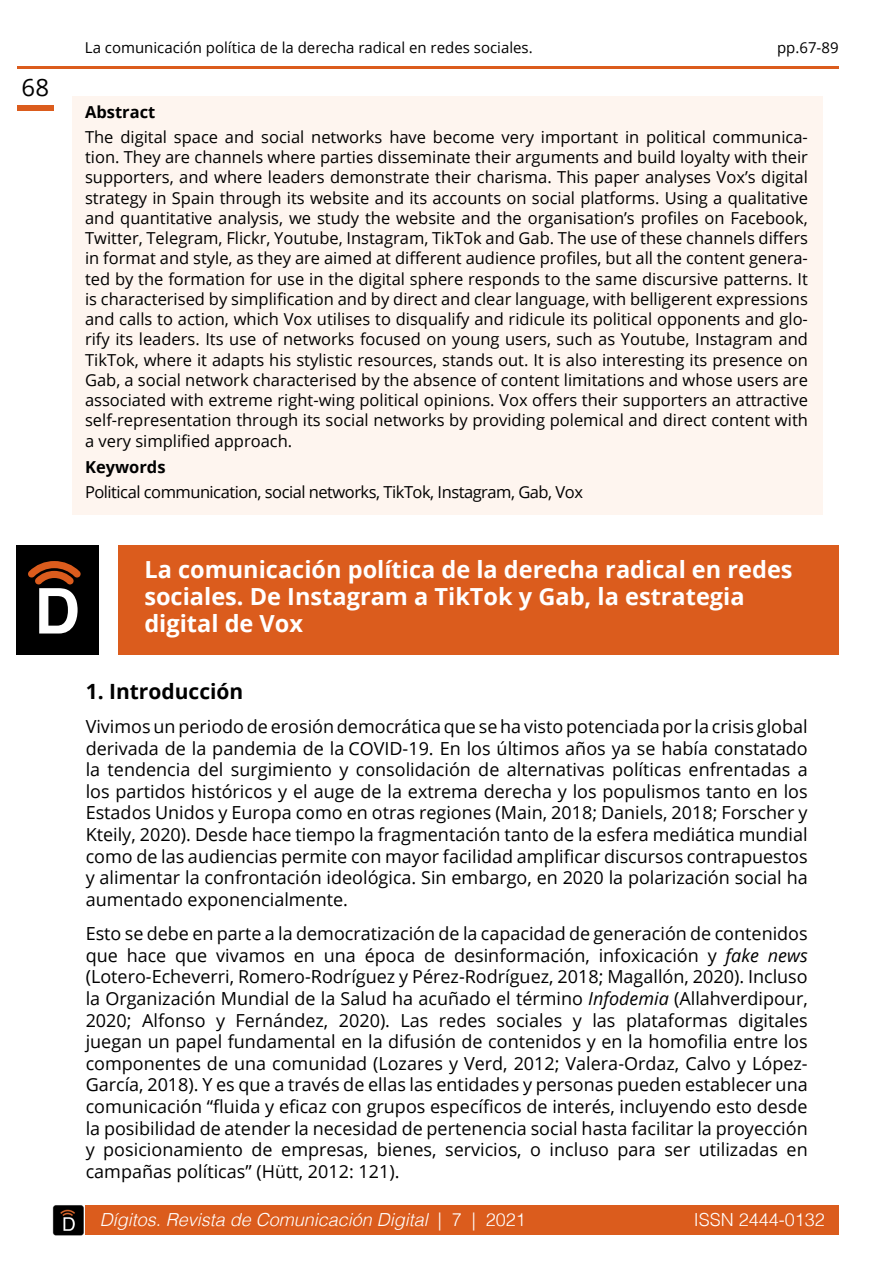
<style>
.page{position:relative;width:893px;height:1263px;background:#fff}
.page>*{position:absolute;margin:0;border:0;box-sizing:border-box;transform-origin:0 0}
.t1{font:700 63px "Helvetica";color:#fff}
.t2{font:24px "Open Sans";color:#000}
.t3{font:700 23.55px/27px "Open Sans";color:#fff}
.t4{font:700 21px "Open Sans";color:#000}
.t5{font:18px/21.6px "Open Sans";color:#000;text-align:justify}
.t6{font:italic 300 18px "Helvetica";color:#fff}
.t7{font:300 18px "Helvetica";color:#fff}
.t8{font:16.5px/20.2px "Open Sans";letter-spacing:-.03em;color:#000;text-align:justify}
.t9{font:700 16.5px "Open Sans";color:#000}
.t10{font:15px "Open Sans";color:#000}
.s1{font-style:italic}
.s2{font-style:normal}
</style>
<div class="page">
<div style="left:86px;top:1205px;width:753px;height:30px;background:#db5c1d"></div>
<img style="left:52px;top:1205px;width:34px;height:31px">
<div style="left:17px;top:106px;width:37px;height:5px;background:#db5c1d"></div>
<hr style="left:17px;top:66px;width:822px;height:2px;background:#db5c1d">
<div style="left:72px;top:96px;width:751px;height:418px;background:#fef5ef"></div>
<div style="left:118px;top:545px;width:721px;height:109px;background:#db5c1d"></div>
<div style="left:16px;top:545px;width:83px;height:109px;background:#000"></div>
<svg style="left:28px;top:561px;width:53px;height:24px"></svg>
<h2 class="t2" style="left:22px;top:78px;width:29px">68</h2>
<p class="t10" style="left:85px;top:41px;width:449px">La comunicación política de la derecha radical en redes sociales.</p>
<p class="t10" style="left:777px;top:41px;width:63px">pp.67-89</p>
<p class="t9" style="left:85px;top:106px;width:72px">Abstract</p>
<p class="t8" style="left:85px;top:128px;width:724px">The digital space and social networks have become very important in political communica&shy;tion. They are channels where parties disseminate their arguments and build loyalty with their supporters, and where leaders demonstrate their charisma. This paper analyses Vox’s digital strategy in Spain through its website and its accounts on social platforms. Using a qualitative and quantitative analysis, we study the website and the organisation’s profiles on Facebook, Twitter, Telegram, Flickr, Youtube, Instagram, TikTok and Gab. The use of these channels differs in format and style, as they are aimed at different audience profiles, but all the content genera&shy;ted by the formation for use in the digital sphere responds to the same discursive patterns. It is characterised by simplification and by direct and clear language, with belligerent expressions and calls to action, which Vox utilises to disqualify and ridicule its political opponents and glo&shy;rify its leaders. Its use of networks focused on young users, such as Youtube, Instagram and TikTok, where it adapts his stylistic resources, stands out. It is also interesting its presence on Gab, a social network characterised by the absence of content limitations and whose users are associated with extreme right-wing political opinions. Vox offers their supporters an attractive self-representation through its social networks by providing polemical and direct content with a very simplified approach.</p>
<p class="t9" style="left:85px;top:461px;width:82px">Keywords</p>
<p class="t8" style="left:85px;top:483px;width:499px">Political communication, social networks, TikTok, Instagram, Gab, Vox</p>
<h1 class="t1" style="left:34px;top:575px;width:47px">D</h1>
<h3 class="t3" style="left:144px;top:558px;width:650px">La comunicación política de la derecha radical en redes sociales. De Instagram a TikTok y Gab, la estrategia</h3>
<h3 class="t3" style="left:144px;top:612px;width:160px">digital de Vox</h3>
<p class="t4" style="left:86px;top:682px;width:159px">1. Introducción</p>
<p class="t5" style="left:86px;top:717px;width:724px">Vivimos un periodo de erosión democrática que se ha visto potenciada por la crisis global derivada de la pandemia de la COVID-19. En los últimos años ya se había constatado la tendencia del surgimiento y consolidación de alternativas políticas enfrentadas a los partidos históricos y el auge de la extrema derecha y los populismos tanto en los Estados Unidos y Europa como en otras regiones (Main, 2018; Daniels, 2018; Forscher y Kteily, 2020). Desde hace tiempo la fragmentación tanto de la esfera mediática mundial como de las audiencias permite con mayor facilidad amplificar discursos contrapuestos y alimentar la confrontación ideológica. Sin embargo, en 2020 la polarización social ha aumentado exponencialmente.</p>
<p class="t5" style="left:86px;top:925px;width:724px">Esto se debe en parte a la democratización de la capacidad de generación de contenidos que hace que vivamos en una época de desinformación, infoxicación y <span class="s1">fake news </span>(Lotero-Echeverri, Romero-Rodríguez y Pérez-Rodríguez, 2018; Magallón, 2020). Incluso la Organización Mundial de la Salud ha acuñado el término <span class="s1">Infodemia</span> (Allahverdipour, 2020; Alfonso y Fernández, 2020). Las redes sociales y las plataformas digitales juegan un papel fundamental en la difusión de contenidos y en la homofilia entre los componentes de una comunidad (Lozares y Verd, 2012; Valera-Ordaz, Calvo y López-García, 2018). Y es que a través de ellas las entidades y personas pueden establecer una comunicación “fluida y eficaz con grupos específicos de interés, incluyendo esto desde la posibilidad de atender la necesidad de pertenencia social hasta facilitar la proyección y posicionamiento de empresas, bienes, servicios, o incluso para ser utilizadas en campañas políticas” (Hütt, 2012: 121).</p>
<p class="t6" style="left:100px;top:1212px;width:428px">Dígitos. Revista de Comunicación Digital <span class="s2">| 7 | 2021</span></p>
<p class="t7" style="left:694px;top:1212px;width:133px">ISSN 2444-0132</p>
</div>
